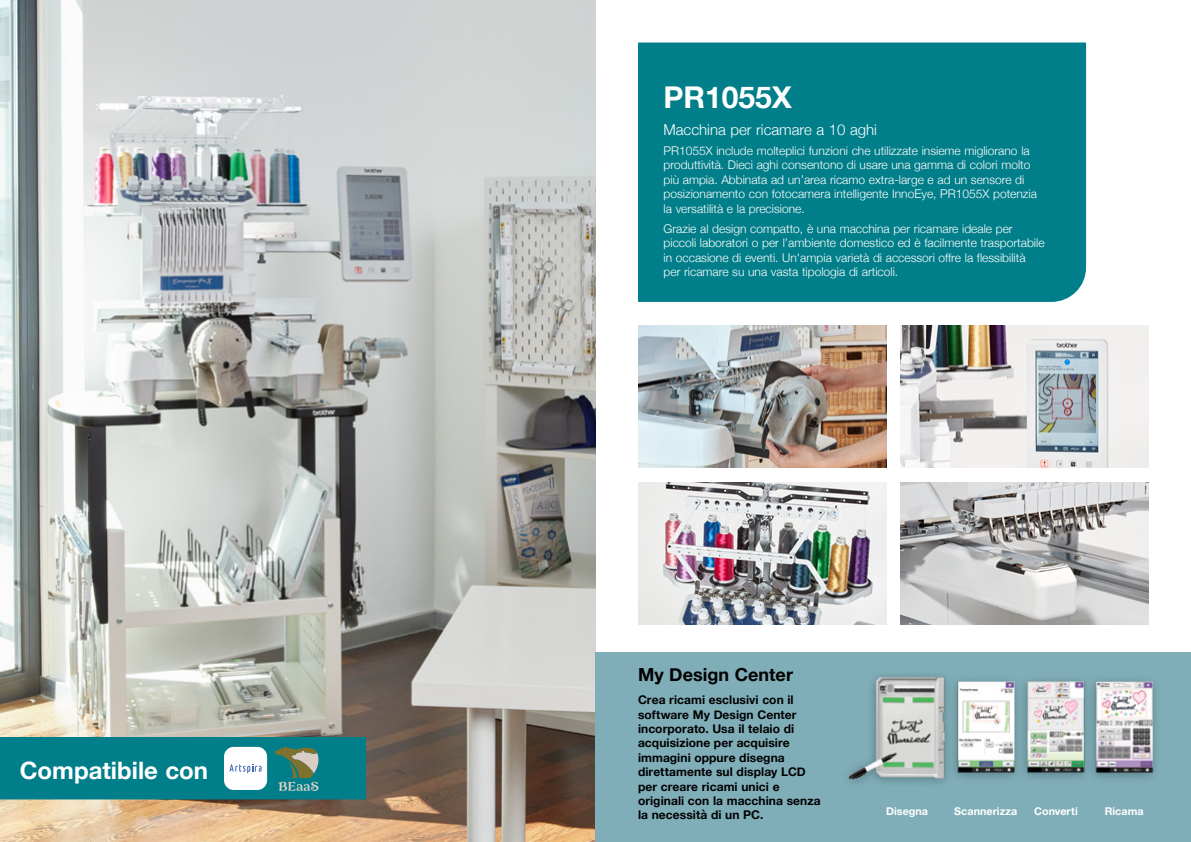
<style>
.page{position:relative;width:1191px;height:842px;background:#fff}
.page>*{position:absolute;margin:0;border:0;box-sizing:border-box;transform-origin:0 0}
.t1{font:700 30px "Helvetica Neue";color:#fff}
.t2{font:700 24px "Helvetica Neue";color:#fff}
.t3{font:700 18px "Helvetica Neue";letter-spacing:.005em;color:#000}
.t4{font:300 15px "Helvetica Neue";color:#fff}
.t5{font:300 12px/14.4px "Helvetica Neue";color:#fff}
.t6{font:700 12px/14.4px "Helvetica Neue";letter-spacing:.005em;color:#000}
.t7{font:700 10.7px "Helvetica Neue LT Std";letter-spacing:.005em;color:#fff}
</style>
<div class="page">
<img style="left:0;top:0;width:595px;height:842px">
<div style="left:638px;top:43px;width:448px;height:259px;background:#007e89"></div>
<img style="left:900px;top:482px;width:248px;height:143px">
<img style="left:638px;top:326px;width:248px;height:142px">
<img style="left:900px;top:326px;width:248px;height:142px">
<img style="left:638px;top:482px;width:248px;height:143px">
<svg style="left:0;top:737px;width:366px;height:62px;background:#1a8890"></svg>
<div style="left:595px;top:653px;width:596px;height:189px;background:#80aeb8"></div>
<img style="left:848px;top:675px;width:308px;height:109px">
<h2 class="t2" style="left:20px;top:752px;width:190px">Compatibile con</h2>
<h1 class="t1" style="left:663px;top:74px;width:130px">PR1055X</h1>
<p class="t4" style="left:663px;top:117px;width:215px">Macchina per ricamare a 10 aghi</p>
<p class="t5" style="left:663px;top:143px;width:375px">PR1055X include molteplici funzioni che utilizzate insieme migliorano la produttività. Dieci aghi consentono di usare una gamma di colori molto più ampia. Abbinata ad un’area ricamo extra-large e ad un sensore di posizionamento con fotocamera intelligente InnoEye, PR1055X potenzia la versatilità e la precisione.</p>
<p class="t5" style="left:663px;top:220px;width:382px">Grazie al design compatto, è una macchina per ricamare ideale per piccoli laboratori o per l’ambiente domestico ed è facilmente trasportabile in occasione di eventi. Un'ampia varietà di accessori offre la flessibilità per ricamare su una vasta tipologia di articoli.</p>
<h3 class="t3" style="left:638px;top:661px;width:156px">My Design Center</h3>
<p class="t6" style="left:638px;top:693px;width:184px">Crea ricami esclusivi con il software My Design Center incorporato. Usa il telaio di acquisizione per acquisire immagini oppure disegna direttamente sul display LCD per creare ricami unici e originali con la macchina senza la necessità di un PC.</p>
<p class="t7" style="left:886px;top:804px;width:43px">Disegna</p>
<p class="t7" style="left:954px;top:804px;width:64px">Scannerizza</p>
<p class="t7" style="left:1034px;top:804px;width:45px">Converti</p>
<p class="t7" style="left:1104px;top:804px;width:40px">Ricama</p>
</div>
